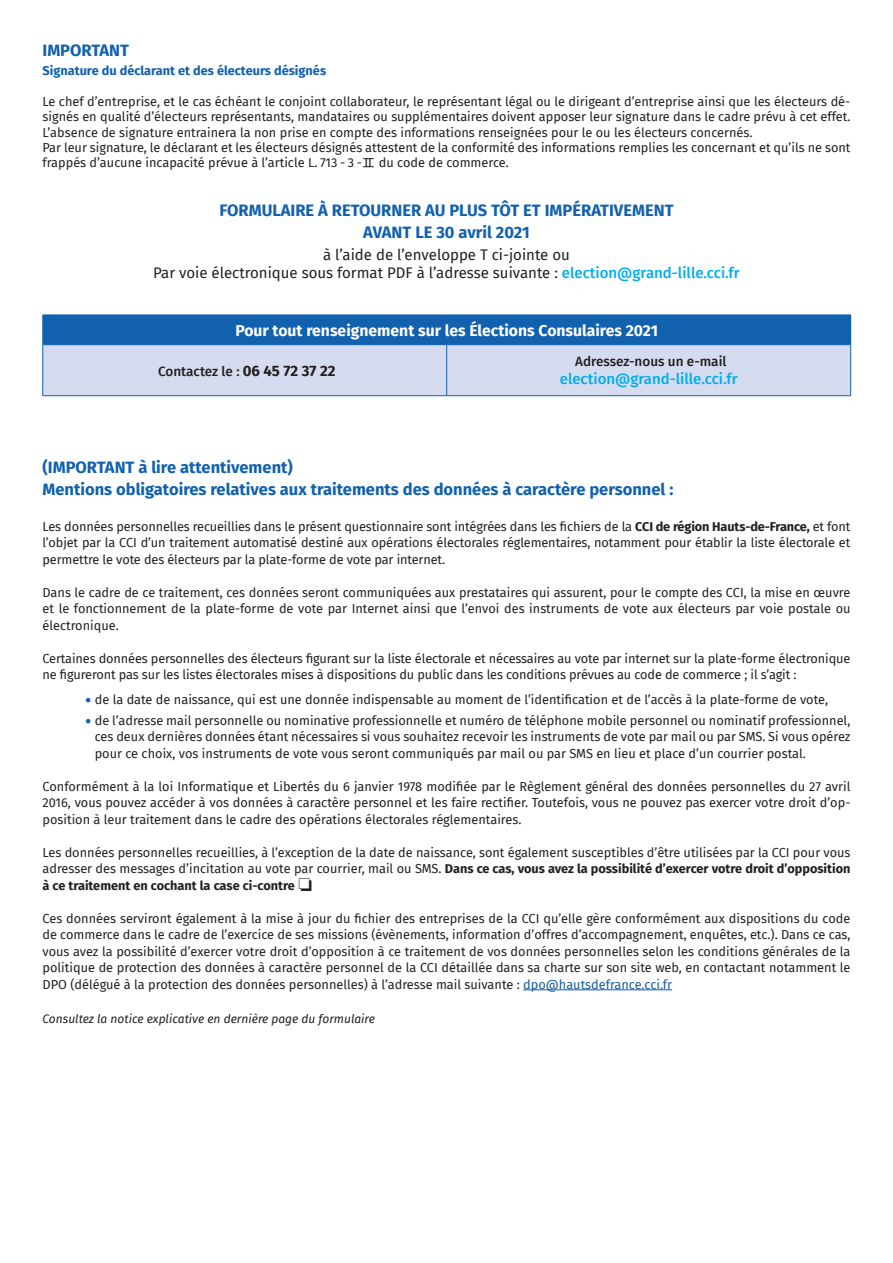
<style>
.page{position:relative;width:893px;height:1263px;background:#fff}
.page>*{position:absolute;margin:0;border:0;box-sizing:border-box;transform-origin:0 0}
.t1{font:700 16.5px/21.9px "Fira Sans";color:#1161af;text-align:center}
.t2{font:700 15.75px "Fira Sans";color:#fff}
.t3{font:15px/18px "Fira Sans";color:#231f20;text-align:center}
.t4{font:500 15px "Fira Sans";color:#00aeef}
.t5{font:500 13.5px "Fira Sans";color:#231f20}
.t6{font:12.75px/16.5px "Fira Sans";color:#231f20;text-align:justify}
.t7{font:700 12.75px "Fira Sans";color:#1161af}
.t8{font:italic 12px "Fira Sans";color:#231f20}
.s1{font-weight:500;color:#00aeef}
.s2{font-weight:700;font-size:15px}
.s3{font-weight:700}
.s4{font-size:19.5px;color:#1161af}
.s5{color:#175d9e}
</style>
<div class="page">
<svg style="left:42px;top:315px;width:809px;height:81px;background:#8caed7"></svg>
<hr style="left:43px;top:344px;width:404px;height:1px;background:#1161af">
<hr style="left:42px;top:345px;width:1px;height:50px;background:#1161af">
<hr style="left:447px;top:344px;width:404px;height:1px;background:#1161af">
<hr style="left:43px;top:395px;width:404px;height:1px;background:#1161af">
<hr style="left:447px;top:395px;width:404px;height:1px;background:#1161af">
<hr style="left:446px;top:345px;width:1px;height:50px;background:#1161af">
<hr style="left:850px;top:345px;width:1px;height:50px;background:#1161af">
<hr style="left:523px;top:989px;width:149px;height:1px;background:#175d9e">
<p class="t1" style="left:43px;top:39px;width:88px">IMPORTANT</p>
<p class="t7" style="left:43px;top:60px;width:285px">Signature du déclarant et des électeurs désignés</p>
<p class="t6" style="left:43px;top:94px;width:809px;line-height:15.3px;text-align:left">Le chef d’entreprise, et le cas échéant le conjoint collaborateur, le représentant légal ou le dirigeant d’entreprise ainsi que les électeurs dé&shy;signés en qualité d’électeurs représentants, mandataires ou supplémentaires doivent apposer leur signature dans le cadre prévu à cet effet.<br>L’absence de signature entrainera la non prise en compte des informations renseignées pour le ou les électeurs concernés.<br>Par leur signature, le déclarant et les électeurs désignés attestent de la conformité des informations remplies les concernant et qu’ils ne sont frappés d’aucune incapacité prévue à l’article L. 713 - 3 - II du code de commerce.</p>
<p class="t1" style="left:219px;top:198px;width:456px">FORMULAIRE À RETOURNER AU PLUS TÔT ET IMPÉRATIVEMENT<br>AVANT LE 30 avril 2021</p>
<p class="t3" style="left:153px;top:245px;width:588px">à l’aide de l’enveloppe T ci-jointe ou<br>Par voie électronique sous format PDF à l’adresse suivante : <span class="s1">election@grand-lille.cci.fr</span></p>
<p class="t2" style="left:235px;top:317px;width:424px">Pour tout renseignement sur les Élections Consulaires 2021</p>
<p class="t5" style="left:158px;top:360px;width:179px">Contactez le : <span class="s2">06 45 72 37 22</span></p>
<p class="t5" style="left:575px;top:350px;width:153px">Adressez-nous un e-mail</p>
<p class="t4" style="left:560px;top:367px;width:179px">election@grand-lille.cci.fr</p>
<p class="t1" style="left:43px;top:455px;width:632px;text-align:left">(IMPORTANT à lire attentivement)<br>Mentions obligatoires relatives aux traitements des données à caractère personnel :</p>
<p class="t6" style="left:43px;top:517px;width:809px">Les données personnelles recueillies dans le présent questionnaire sont intégrées dans les fichiers de la <span class="s3">CCI de région Hauts-de-France,</span> et font l’objet par la CCI d’un traitement automatisé destiné aux opérations électorales réglementaires, notamment pour établir la liste électorale et permettre le vote des électeurs par la plate-forme de vote par internet.</p>
<p class="t6" style="left:43px;top:583px;width:809px">Dans le cadre de ce traitement, ces données seront communiquées aux prestataires qui assurent, pour le compte des CCI, la mise en œuvre et le fonctionnement de la plate-forme de vote par Internet ainsi que l’envoi des instruments de vote aux électeurs par voie postale ou électronique.</p>
<p class="t6" style="left:43px;top:649px;width:809px">Certaines données personnelles des électeurs figurant sur la liste électorale et nécessaires au vote par internet sur la plate-forme électronique ne figureront pas sur les listes électorales mises à dispositions du public dans les conditions prévues au code de commerce ; il s’agit :</p>
<p class="t6" style="left:85px;top:691px;width:744px"><span class="s4">•</span> de la date de naissance, qui est une donnée indispensable au moment de l’identification et de l’accès à la plate-forme de vote,</p>
<p class="t6" style="left:95px;top:712px;width:757px;text-indent:-10px"><span class="s4">•</span> de l’adresse mail personnelle ou nominative professionnelle et numéro de téléphone mobile personnel ou nominatif professionnel, ces deux dernières données étant nécessaires si vous souhaitez recevoir les instruments de vote par mail ou par SMS. Si vous opérez pour ce choix, vos instruments de vote vous seront communiqués par mail ou par SMS en lieu et place d’un courrier postal.</p>
<p class="t6" style="left:43px;top:778px;width:809px">Conformément à la loi Informatique et Libertés du 6 janvier 1978 modifiée par le Règlement général des données personnelles du 27 avril 2016, vous pouvez accéder à vos données à caractère personnel et les faire rectifier. Toutefois, vous ne pouvez pas exercer votre droit d’op&shy;position à leur traitement dans le cadre des opérations électorales réglementaires.</p>
<p class="t6" style="left:43px;top:844px;width:809px">Les données personnelles recueillies, à l’exception de la date de naissance, sont également susceptibles d’être utilisées par la CCI pour vous adresser des messages d’incitation au vote par courrier, mail ou SMS. <span class="s3">Dans ce cas, vous avez la possibilité d’exercer votre droit d’opposition à ce traitement en cochant la case ci-contre</span> □</p>
<p class="t6" style="left:43px;top:910px;width:809px">Ces données serviront également à la mise à jour du fichier des entreprises de la CCI qu’elle gère conformément aux dispositions du code de commerce dans le cadre de l’exercice de ses missions (évènements, information d’offres d’accompagnement, enquêtes, etc.). Dans ce cas, vous avez la possibilité d’exercer votre droit d’opposition à ce traitement de vos données personnelles selon les conditions générales de la politique de protection des données à caractère personnel de la CCI détaillée dans sa charte sur son site web, en contactant notamment le DPO (délégué à la protection des données personnelles) à l’adresse mail suivante : <span class="s5">dpo@hautsdefrance.cci.fr</span></p>
<p class="t8" style="left:43px;top:1010px;width:334px">Consultez la notice explicative en dernière page du formulaire</p>
</div>
